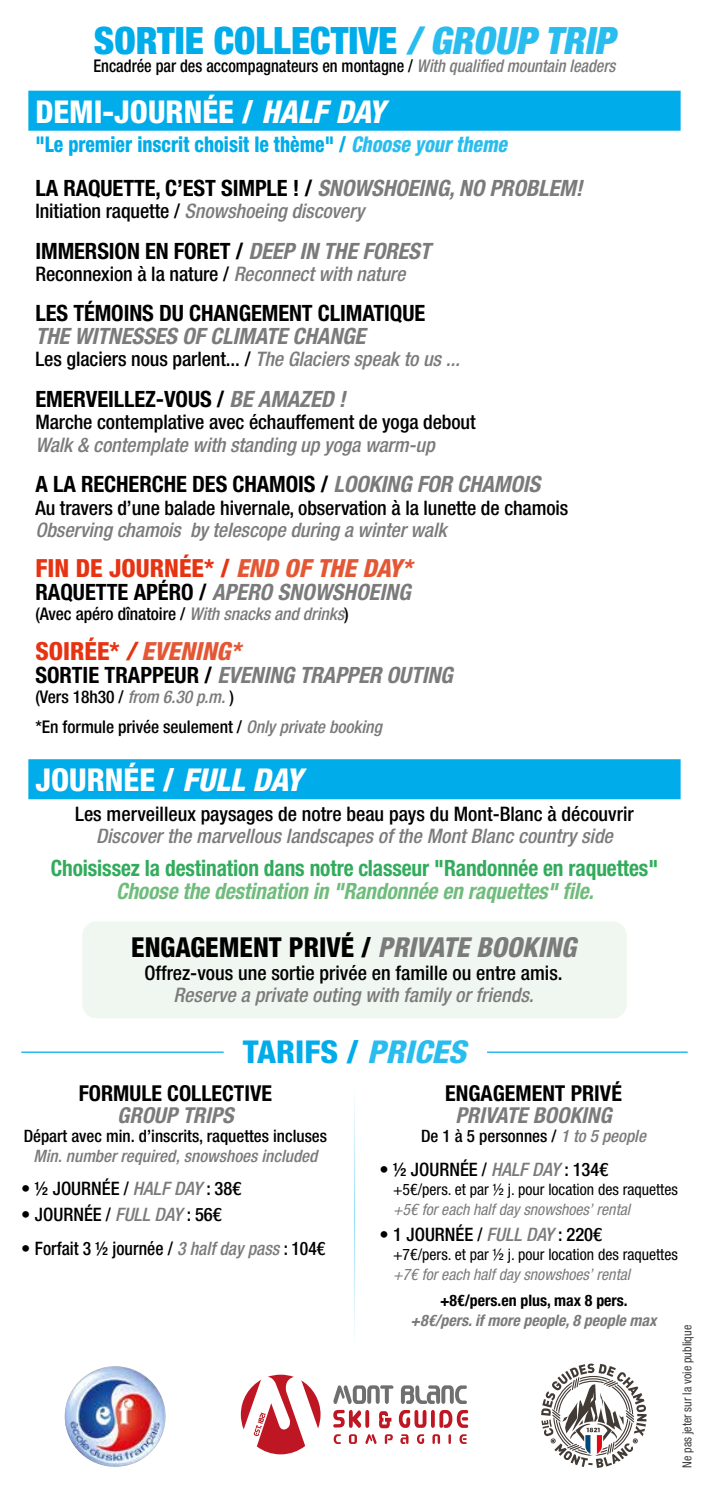
<style>
.page{position:relative;width:709px;height:1489px;background:#fff}
.page>*{position:absolute;margin:0;border:0;box-sizing:border-box;transform-origin:0 0}
.t1{font:900 condensed 37.5px "Helvetica Neue";color:#00ace9}
.t2{font:800 condensed 31.5px "Helvetica Neue LT Std";color:#fff}
.t3{font:800 condensed 31.5px "Helvetica Neue LT Std";color:#00ace9;scale:1.05 1}
.t4{font:800 condensed 27.5px "Helvetica Neue LT Std";color:#000}
.t5{font:800 condensed 25px "Helvetica Neue LT Std";color:#e63312}
.t6{font:italic 800 condensed 25px "Helvetica Neue LT Std";color:#e45735}
.t7{font:700 condensed 22.5px "Helvetica Neue LT Std";letter-spacing:-.005em;color:#000}
.t8{font:italic 700 condensed 22.5px "Helvetica Neue LT Std";letter-spacing:-.005em;color:#7c7b7b}
.t9{font:700 condensed 22.5px "Helvetica Neue LT Std";letter-spacing:-.005em;color:#32ac5c;scale:.95 1}
.t10{font:italic 700 condensed 22.5px "Helvetica Neue LT Std";letter-spacing:-.005em;color:#70bc7c;scale:.95 1}
.t11{font:700 condensed 22px "Helvetica Neue LT Std";color:#000}
.t12{font:italic 700 condensed 22px "Helvetica Neue LT Std";color:#7c7b7b}
.t13{font:800 condensed 21.75px "Helvetica Neue LT Std";color:#00ace9;scale:.9 1}
.t14{font:500 condensed 20px "Helvetica Neue LT Std";letter-spacing:-.005em;color:#000}
.t15{font:italic 500 condensed 20px "Helvetica Neue LT Std";letter-spacing:-.005em;color:#7c7b7b}
.t16{font:500 condensed 18.5px "Helvetica Neue LT Std";color:#000}
.t17{font:500 condensed 17.5px/30.5px "Helvetica Neue LT Std";letter-spacing:-.005em;color:#000}
.t18{font:500 condensed 17.5px "Helvetica Neue LT Std";letter-spacing:-.005em;color:#000;scale:.93 1}
.t19{font:500 condensed 17px "Helvetica Neue LT Std";color:#000}
.t20{font:italic 500 condensed 17px "Helvetica Neue LT Std";color:#7c7b7b}
.t21{font:condensed 15.75px "Helvetica Neue LT Std";color:#000}
.t22{font:italic condensed 15.75px "Helvetica Neue LT Std";color:#7c7b7b}
.t23{font:italic 700 condensed 15.75px "Helvetica Neue LT Std";color:#7c7b7b}
.t24{font:700 condensed 15.75px "Helvetica Neue LT Std";color:#000}
.t25{font:condensed 12.5px "Helvetica Neue LT Std";color:#3c3c3b;scale:.96 1}
.s1{font-style:italic;color:#29bdef}
.s2{font-style:italic;color:#7c7b7b}
.s3{font-style:italic}
.s4{font-style:normal;color:#000}
.s5{font-style:italic;color:#e45735}
.s6{font-style:normal;color:#e63312}
.s7{color:#e63312}
</style>
<div class="page">
<div style="left:82px;top:921px;width:544px;height:97px;background:#f0f7f0;border-radius:14px"></div>
<div style="left:28px;top:91px;width:652px;height:40px;background:#00ace9"></div>
<div style="left:28px;top:759px;width:652px;height:40px;background:#00ace9"></div>
<svg style="left:333px;top:1409px;width:36px;height:18px"></svg>
<svg style="left:379px;top:1411px;width:12px;height:17px"></svg>
<svg style="left:399px;top:1410px;width:69px;height:17px"></svg>
<svg style="left:333px;top:1385px;width:60px;height:18px"></svg>
<svg style="left:401px;top:1385px;width:66px;height:18px"></svg>
<svg style="left:334px;top:1434px;width:7px;height:9px"></svg>
<svg style="left:349px;top:1434px;width:8px;height:9px"></svg>
<svg style="left:365px;top:1434px;width:11px;height:9px"></svg>
<svg style="left:385px;top:1434px;width:8px;height:9px"></svg>
<svg style="left:400px;top:1434px;width:8px;height:9px"></svg>
<svg style="left:417px;top:1434px;width:7px;height:9px"></svg>
<svg style="left:432px;top:1434px;width:8px;height:9px"></svg>
<svg style="left:448px;top:1434px;width:3px;height:9px"></svg>
<svg style="left:459px;top:1434px;width:7px;height:9px"></svg>
<svg style="left:241px;top:1374px;width:79px;height:80px"></svg>
<img style="left:68px;top:1366px;width:45px;height:31px">
<svg style="left:541px;top:1363px;width:105px;height:104px"></svg>
<hr style="left:21px;top:1051px;width:203px;height:1px;background:#00ace9">
<hr style="left:354px;top:1084px;width:1px;height:264px;background:#00ace9">
<hr style="left:487px;top:1051px;width:200px;height:1px;background:#00ace9">
<h1 class="t1" style="left:94px;top:10px;width:533px">SORTIE COLLECTIVE <span class="s1">/GROUP TRIP</span></h1>
<p class="t18" style="left:93px;top:55px;width:563px">Encadrée par des accompagnateurs en montagne / <span class="s2">With qualified mountain leaders</span></p>
<h2 class="t2" style="left:35px;top:92px;width:351px">DEMI-JOURNÉE / <span class="s3">HALF DAY</span></h2>
<p class="t13" style="left:35px;top:131px;width:525px">"Le premier inscrit choisit le thème" / <span class="s1">Choose your theme</span></p>
<p class="t7" style="left:35px;top:174px;width:548px">LA RAQUETTE, C’EST SIMPLE ! / <span class="s2">SNOWSHOEING, NO PROBLEM!</span></p>
<p class="t15" style="left:35px;top:199px;width:330px"><span class="s4">Initiation raquette /</span> Snowshoeing discovery</p>
<p class="t7" style="left:35px;top:237px;width:396px">IMMERSION EN FORET / <span class="s2">DEEP IN THE FOREST</span></p>
<p class="t14" style="left:35px;top:262px;width:371px">Reconnexion à la nature / <span class="s2">Reconnect with nature</span></p>
<p class="t7" style="left:35px;top:300px;width:391px">LES TÉMOINS DU CHANGEMENT CLIMATIQUE</p>
<p class="t8" style="left:35px;top:322px;width:331px">THE WITNESSES OF CLIMATE CHANGE</p>
<p class="t14" style="left:35px;top:347px;width:426px">Les glaciers nous parlent... / <span class="s2">The Glaciers speak to us ...</span></p>
<p class="t7" style="left:35px;top:385px;width:311px">EMERVEILLEZ-VOUS / <span class="s2">BE AMAZED !</span></p>
<p class="t14" style="left:35px;top:410px;width:442px">Marche contemplative avec échauffement de yoga debout</p>
<p class="t15" style="left:35px;top:432px;width:401px">Walk &amp; contemplate with standing up yoga warm-up</p>
<p class="t7" style="left:35px;top:470px;width:506px">A LA RECHERCHE DES CHAMOIS / <span class="s2">LOOKING FOR CHAMOIS</span></p>
<p class="t14" style="left:35px;top:495px;width:534px">Au travers d’une balade hivernale, observation à la lunette de chamois</p>
<p class="t15" style="left:35px;top:518px;width:413px">Observing chamois by telescope during a winter walk</p>
<p class="t5" style="left:35px;top:553px;width:378px">FIN DE JOURNÉE* / <span class="s5">END OF THE DAY*</span></p>
<p class="t8" style="left:35px;top:578px;width:376px"><span class="s4">RAQUETTE APÉRO /</span> APERO SNOWSHOEING</p>
<p class="t17" style="left:35px;top:598px;width:315px">(Avec apéro dînatoire / <span class="s2">With snacks and drinks</span>)</p>
<p class="t6" style="left:35px;top:635px;width:207px"><span class="s6">SOIRÉE*</span> <span class="s7">/</span> EVENING*</p>
<p class="t8" style="left:35px;top:661px;width:419px"><span class="s4">SORTIE TRAPPEUR /</span> EVENING TRAPPER OUTING</p>
<p class="t17" style="left:35px;top:680px;width:348px">(Vers 18h30 / <span class="s2">from 6.30 p.m.</span> )<br>*En formule privée seulement / <span class="s2">Only private booking</span></p>
<h2 class="t2" style="left:35px;top:760px;width:268px">JOURNÉE / <span class="s3">FULL DAY</span></h2>
<p class="t14" style="left:75px;top:801px;width:560px">Les merveilleux paysages de notre beau pays du Mont-Blanc à découvrir</p>
<p class="t15" style="left:96px;top:824px;width:518px">Discover the marvellous landscapes of the Mont Blanc country side</p>
<p class="t9" style="left:51px;top:854px;width:641px">Choisissez la destination dans notre classeur "Randonnée en raquettes"</p>
<p class="t10" style="left:116px;top:877px;width:504px">Choose the destination in "Randonnée en raquettes" file.</p>
<h3 class="t4" style="left:131px;top:930px;width:446px">ENGAGEMENT PRIVÉ / <span class="s2">PRIVATE BOOKING</span></h3>
<p class="t14" style="left:144px;top:960px;width:420px">Offrez-vous une sortie privée en famille ou entre amis.</p>
<p class="t15" style="left:173px;top:983px;width:361px">Reserve a private outing with family or friends.</p>
<h2 class="t3" style="left:243px;top:1032px;width:214px">TARIFS / <span class="s1">PRICES</span></h2>
<p class="t11" style="left:79px;top:1079px;width:195px">FORMULE COLLECTIVE</p>
<p class="t12" style="left:117px;top:1101px;width:118px">GROUP TRIPS</p>
<p class="t19" style="left:24px;top:1125px;width:305px">Départ avec min. d’inscrits, raquettes incluses</p>
<p class="t20" style="left:33px;top:1145px;width:285px">Min. number required, snowshoes included</p>
<p class="t16" style="left:21px;top:1177px;width:221px">• ½ JOURNÉE / <span class="s2">HALF DAY</span> : 38€</p>
<p class="t16" style="left:21px;top:1203px;width:202px">• JOURNÉE / <span class="s2">FULL DAY</span> : 56€</p>
<p class="t16" style="left:21px;top:1236px;width:305px">• Forfait 3 ½ journée / <span class="s2">3 half day pass</span> : 104€</p>
<p class="t11" style="left:445px;top:1079px;width:178px">ENGAGEMENT PRIVÉ</p>
<p class="t12" style="left:455px;top:1101px;width:157px">PRIVATE BOOKING</p>
<p class="t19" style="left:421px;top:1125px;width:226px">De 1 à 5 personnes / <span class="s2">1 to 5 people</span></p>
<p class="t16" style="left:379px;top:1157px;width:230px">• ½ JOURNÉE / <span class="s2">HALF DAY</span> : 134€</p>
<p class="t21" style="left:393px;top:1180px;width:286px">+5€/pers. et par ½ j. pour location des raquettes</p>
<p class="t22" style="left:393px;top:1199px;width:238px">+5€ for each half day snowshoes’ rental</p>
<p class="t16" style="left:379px;top:1223px;width:224px">• 1 JOURNÉE / <span class="s2">FULL DAY</span> : 220€</p>
<p class="t21" style="left:393px;top:1245px;width:286px">+7€/pers. et par ½ j. pour location des raquettes</p>
<p class="t22" style="left:393px;top:1265px;width:238px">+7€ for each half day snowshoes’ rental</p>
<p class="t24" style="left:440px;top:1291px;width:189px">+8€/pers.en plus, max 8 pers.</p>
<p class="t23" style="left:410px;top:1310px;width:247px">+8€/pers. if more people, 8 people max</p>
<p class="t25" style="left:679px;top:1467px;width:150px;rotate:-90deg">Ne pas jeter sur la voie publique</p>
</div>
